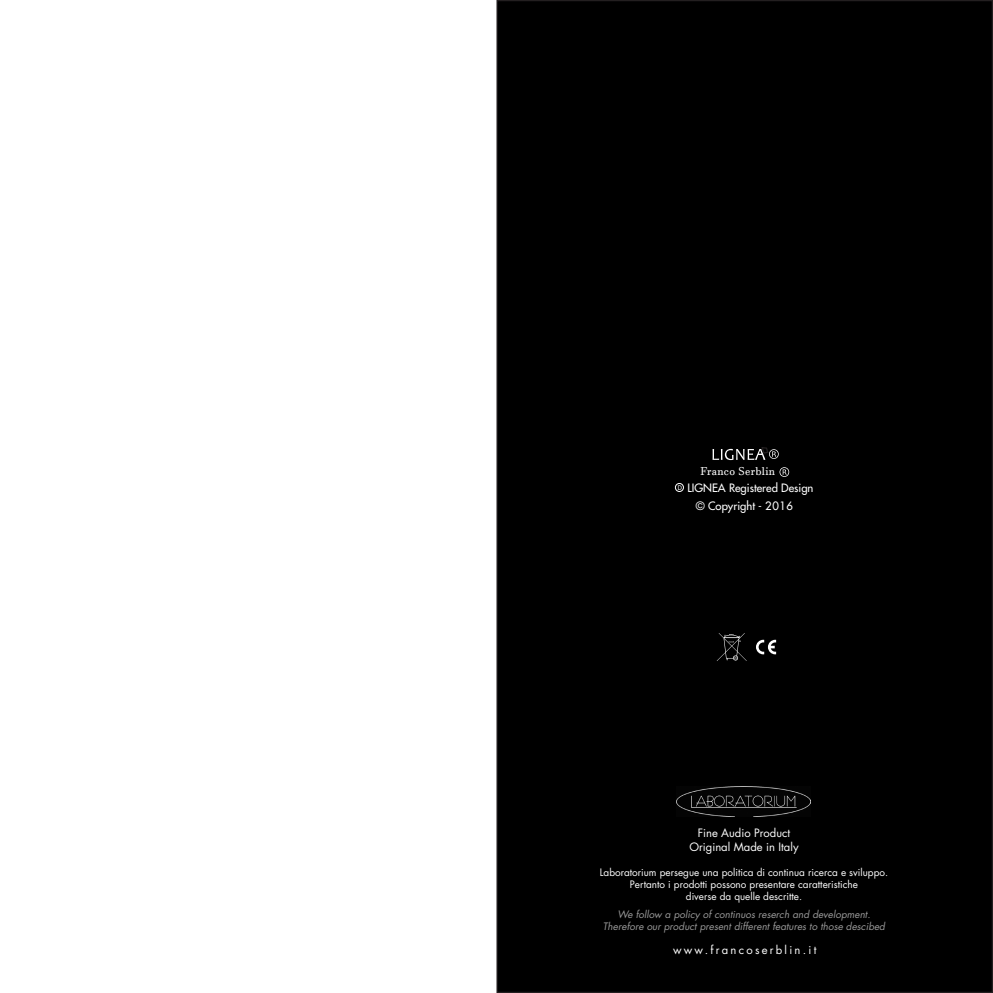
<style>
.page{position:relative;width:993px;height:993px;background:#fff}
.page>*{position:absolute;margin:0;border:0;box-sizing:border-box;transform-origin:0 0}
.t1{font:11.25px "Futura";color:#fff}
.t2{font:11.25px "Futura";color:#fff}
.t3{font:11.25px "Futura";letter-spacing:.2em;color:#fff}
.t4{font:11.25px "Javanese Text";letter-spacing:.025em;color:#fff}
.t5{font:10px "Futura";color:#fff}
.t6{font:italic 10px "Futura";color:#999}
.t7{font:6.25px "Futura";color:#fff}
</style>
<div class="page">
<div style="left:497px;top:1px;width:495px;height:991px;background:#000"></div>
<img style="left:676px;top:786px;width:133px;height:29px">
<div style="left:674px;top:483px;width:9px;height:8px;border:1px solid #fff;border-radius:50%"></div>
<svg style="left:712px;top:447px;width:66px;height:13px"></svg>
<svg style="left:779px;top:467px;width:10px;height:10px"></svg>
<svg style="left:717px;top:633px;width:29px;height:27px"></svg>
<svg style="left:756px;top:639px;width:19px;height:15px"></svg>
<p class="t4" style="left:700px;top:464px;width:76px">Franco Serblin</p>
<p class="t1" style="left:695px;top:498px;width:99px">© Copyright - 2016</p>
<p class="t7" style="left:677px;top:483px;width:6px">D</p>
<p class="t1" style="left:687px;top:480px;width:127px">LIGNEA Registered Design</p>
<p class="t2" style="left:697px;top:825px;width:94px">Fine Audio Product</p>
<p class="t2" style="left:689px;top:839px;width:111px">Original Made in Italy</p>
<p class="t5" style="left:599px;top:865px;width:290px">Laboratorium persegue una politica di continua ricerca e sviluppo.</p>
<p class="t5" style="left:629px;top:877px;width:230px">Pertanto i prodotti possono presentare caratteristiche</p>
<p class="t5" style="left:685px;top:889px;width:118px">diverse da quelle descritte.</p>
<p class="t6" style="left:617px;top:908px;width:254px">We follow a policy of continuos reserch and development.</p>
<p class="t6" style="left:602px;top:920px;width:283px">Therefore our product present different features to those descibed</p>
<p class="t3" style="left:672px;top:942px;width:145px">www.francoserblin.it</p>
</div>
